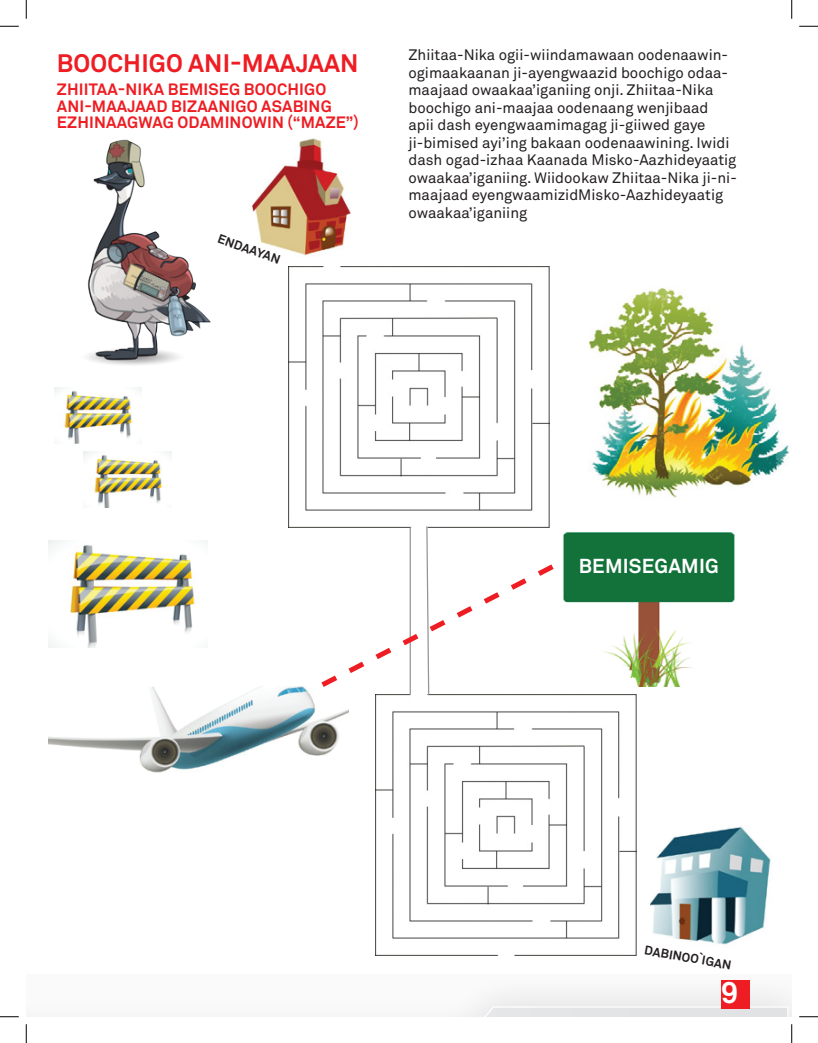
<style>
.page{position:relative;width:818px;height:1043px;background:#fff}
.page>*{position:absolute;margin:0;border:0;box-sizing:border-box;transform-origin:0 0}
.t1{font:700 30px "Akkurat Std";color:#fff}
.header_24p{font:700 25px "Akkurat Std";letter-spacing:.005em;color:#ee1d23}
.t2{font:700 20px "Akkurat Std";letter-spacing:.01em;color:#fff}
.text_14p{font:700 16.25px/16.2px "Akkurat Std";letter-spacing:.01em;color:#ee1d23}
.text_14p-2{font:15px/17.5px "Akkurat Std";color:#231f20}
.t3{font:700 12.5px "Akkurat Std";color:#231f20}
</style>
<div class="page">
<div style="left:26px;top:974px;width:765px;height:42px;background:#fafafa"></div>
<svg style="left:475px;top:1005px;width:312px;height:11px"></svg>
<div style="left:721px;top:979px;width:28px;height:29px;background:#ee1d23"></div>
<img style="left:48px;top:687px;width:300px;height:86px">
<img style="left:588px;top:288px;width:202px;height:210px">
<img style="left:252px;top:138px;width:99px;height:118px">
<img style="left:563px;top:532px;width:172px;height:155px">
<img style="left:48px;top:540px;width:159px;height:107px">
<img style="left:84px;top:451px;width:87px;height:57px">
<img style="left:64px;top:411px;width:68px;height:32px">
<img style="left:650px;top:827px;width:121px;height:118px">
<img style="left:288px;top:267px;width:261px;height:260px">
<img style="left:376px;top:694px;width:260px;height:261px">
<img style="left:54px;top:139px;width:157px;height:272px">
<svg style="left:316px;top:525px;width:243px;height:171px"></svg>
<svg style="left:0;top:25px;width:19px;height:2px"></svg>
<svg style="left:799px;top:25px;width:19px;height:2px"></svg>
<svg style="left:0;top:1016px;width:19px;height:1px"></svg>
<svg style="left:799px;top:1016px;width:19px;height:1px"></svg>
<svg style="left:25px;top:0;width:2px;height:19px"></svg>
<svg style="left:25px;top:1024px;width:2px;height:18px"></svg>
<svg style="left:791px;top:0;width:1px;height:19px"></svg>
<svg style="left:791px;top:1024px;width:1px;height:18px"></svg>
<p class="header_24p" style="left:57px;top:48px;width:303px">BOOCHIGO ANI-MAAJAAN</p>
<p class="text_14p" style="left:57px;top:81px;width:303px">ZHIITAA-NIKA BEMISEG BOOCHIGO<br>ANI-MAAJAAD BIZAANIGO ASABING<br>EZHINAAGWAG ODAMINOWIN (“MAZE”)</p>
<p class="t3" style="left:221px;top:230px;width:67px;rotate:20deg">ENDAAYAN</p>
<p class="text_14p-2" style="left:408px;top:46px;width:330px">Zhiitaa-Nika ogii-wiindamawaan oodenaawin&shy;ogimaakaanan ji-ayengwaazid boochigo odaa&shy;maajaad owaakaa’iganiing onji. Zhiitaa-Nika boochigo ani-maajaa oodenaang wenjibaad apii dash eyengwaamimagag ji-giiwed gaye ji-bimised ayi’ing bakaan oodenaawining. Iwidi dash ogad-izhaa Kaanada Misko-Aazhideyaatig owaakaa’iganiing. Wiidookaw Zhiitaa-Nika ji-ni&shy;maajaad eyengwaamizidMisko-Aazhideyaatig owaakaa’iganiing</p>
<p class="t2" style="left:578px;top:554px;width:142px">BEMISEGAMIG</p>
<p class="t3" style="left:645px;top:942px;width:90px;rotate:10deg">DABINOO`IGAN</p>
<h1 class="t1" style="left:721px;top:974px;width:19px">9</h1>
</div>
